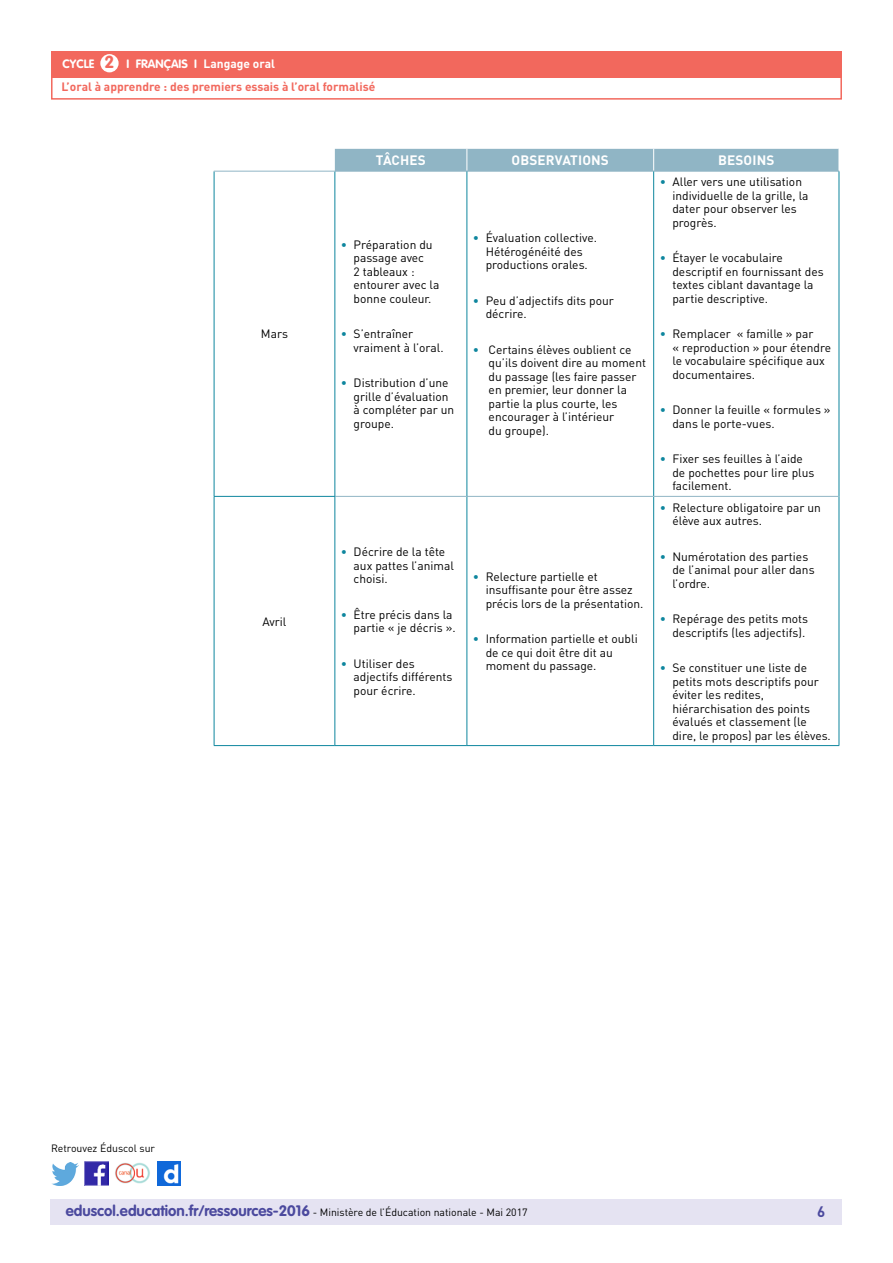
<style>
.page{position:relative;width:893px;height:1263px;background:#fff}
.page>*{position:absolute;margin:0;border:0;box-sizing:border-box;transform-origin:0 0}
.t1{font:700 17.25px "VAG Rounded Std";color:#f2685d}
.t2{font:700 15px "DIN Pro";color:#4b499e}
.Titre_têtière_tablea{font:700 13.5px "DIN Pro";letter-spacing:.01em;color:#fff}
.Texte_courant_tablea{font:12px/13.5px "DIN Pro";color:#000}
.t3{font:700 12px "DIN Pro";color:#f2685d}
.t4{font:700 12px "VAG Rounded Std";color:#fff}
.t5{font:700 12px "DIN Pro";color:#fff}
.t6{font:10.5px "DIN Pro";color:#000}
.s1{color:#0e869e}
.s2{font-family:"VAG Rounded Std";font-weight:700;font-size:15px;color:#4b499e}
</style>
<div class="page">
<div style="left:50px;top:1199px;width:791px;height:26px;background:#e5e3f2"></div>
<div style="left:51px;top:51px;width:791px;height:27px;background:#f2685d"></div>
<div style="left:100px;top:54px;width:19px;height:18px;background:#fff;border-radius:50%"></div>
<img style="left:85px;top:1162px;width:23px;height:23px">
<img style="left:51px;top:1163px;width:28px;height:22px">
<img style="left:158px;top:1162px;width:22px;height:23px">
<img style="left:115px;top:1162px;width:35px;height:22px">
<div style="left:51px;top:75px;width:791px;height:25px;border:2px solid #f2685d"></div>
<div style="left:335px;top:149px;width:505px;height:22px;background:#90b5c5"></div>
<hr style="left:335px;top:171px;width:132px;height:1px;background:#90b5c5">
<hr style="left:467px;top:171px;width:187px;height:1px;background:#90b5c5">
<hr style="left:654px;top:171px;width:185px;height:1px;background:#90b5c5">
<hr style="left:653px;top:171px;width:1px;height:325px;background:#0e869e">
<hr style="left:839px;top:171px;width:1px;height:325px;background:#0e869e">
<hr style="left:653px;top:497px;width:1px;height:248px;background:#0e869e">
<hr style="left:839px;top:496px;width:1px;height:249px;background:#0e869e">
<hr style="left:467px;top:745px;width:187px;height:1px;background:#0e869e">
<hr style="left:654px;top:745px;width:185px;height:1px;background:#0e869e">
<hr style="left:467px;top:496px;width:187px;height:1px;background:#90b5c5">
<hr style="left:654px;top:496px;width:185px;height:1px;background:#90b5c5">
<hr style="left:467px;top:171px;width:1px;height:325px;background:#0e869e">
<hr style="left:467px;top:497px;width:1px;height:248px;background:#0e869e">
<hr style="left:335px;top:745px;width:132px;height:1px;background:#0e869e">
<hr style="left:335px;top:496px;width:132px;height:1px;background:#90b5c5">
<hr style="left:214px;top:171px;width:1px;height:325px;background:#0e869e">
<hr style="left:335px;top:171px;width:1px;height:325px;background:#0e869e">
<hr style="left:214px;top:496px;width:121px;height:1px;background:#0e869e">
<hr style="left:214px;top:497px;width:1px;height:248px;background:#0e869e">
<hr style="left:335px;top:497px;width:1px;height:248px;background:#0e869e">
<hr style="left:214px;top:745px;width:121px;height:1px;background:#0e869e">
<hr style="left:214px;top:171px;width:121px;height:1px;background:#90b5c5">
<h1 class="t1" style="left:105px;top:52px;width:11px">2</h1>
<p class="t5" style="left:204px;top:56px;width:73px">Langage oral</p>
<p class="t4" style="left:63px;top:57px;width:33px">CYCLE</p>
<p class="t4" style="left:127px;top:57px;width:72px">I FRANÇAIS I</p>
<p class="t3" style="left:61px;top:79px;width:315px">L’oral à apprendre : des premiers essais à l’oral formalisé</p>
<p class="Texte_courant_tablea" style="left:261px;top:327px;width:28px">Mars</p>
<p class="Texte_courant_tablea" style="left:262px;top:614px;width:26px">Avril</p>
<p class="Titre_têtière_tablea" style="left:376px;top:151px;width:51px">TÂCHES</p>
<p class="Titre_têtière_tablea" style="left:512px;top:151px;width:99px">OBSERVATIONS</p>
<p class="Titre_têtière_tablea" style="left:718px;top:151px;width:58px">BESOINS</p>
<p class="Texte_courant_tablea" style="left:354px;top:237px;width:87px;text-indent:-13px"><span class="s1">•</span> Préparation du passage avec<br>2 tableaux : entourer avec la bonne couleur.</p>
<p class="Texte_courant_tablea" style="left:354px;top:327px;width:91px;text-indent:-13px"><span class="s1">•</span> S’entraîner vraiment à l’oral.</p>
<p class="Texte_courant_tablea" style="left:354px;top:376px;width:102px;text-indent:-13px"><span class="s1">•</span> Distribution d’une grille d’évaluation à compléter par un groupe.</p>
<p class="Texte_courant_tablea" style="left:354px;top:545px;width:102px;text-indent:-13px"><span class="s1">•</span> Décrire de la tête aux pattes l’animal choisi.</p>
<p class="Texte_courant_tablea" style="left:341px;top:607px;width:116px;text-align:right"><span class="s1">•</span> Être précis dans la partie « je décris ».</p>
<p class="Texte_courant_tablea" style="left:354px;top:656px;width:100px;text-indent:-13px"><span class="s1">•</span> Utiliser des adjectifs différents pour écrire.</p>
<p class="Texte_courant_tablea" style="left:473px;top:231px;width:126px;text-align:center"><span class="s1">•</span> Évaluation collective.<br>Hétérogénéité des productions orales.</p>
<p class="Texte_courant_tablea" style="left:486px;top:293px;width:130px;text-indent:-13px"><span class="s1">•</span> Peu d’adjectifs dits pour décrire.</p>
<p class="Texte_courant_tablea" style="left:489px;top:342px;width:159px;text-indent:-16px"><span class="s1">•</span> Certains élèves oublient ce qu’ils doivent dire au moment du passage (les faire passer en premier, leur donner la partie la plus courte, les encourager à l’intérieur<br>du groupe).</p>
<p class="Texte_courant_tablea" style="left:486px;top:569px;width:159px;text-indent:-13px"><span class="s1">•</span> Relecture partielle et insuffisante pour être assez précis lors de la présentation.</p>
<p class="Texte_courant_tablea" style="left:486px;top:632px;width:154px;text-indent:-13px"><span class="s1">•</span> Information partielle et oubli de ce qui doit être dit au moment du passage.</p>
<p class="Texte_courant_tablea" style="left:672px;top:175px;width:138px;text-indent:-13px"><span class="s1">•</span> Aller vers une utilisation individuelle de la grille, la dater pour observer les progrès.</p>
<p class="Texte_courant_tablea" style="left:672px;top:251px;width:153px;text-indent:-13px"><span class="s1">•</span> Étayer le vocabulaire descriptif en fournissant des textes ciblant davantage la partie descriptive.</p>
<p class="Texte_courant_tablea" style="left:672px;top:327px;width:160px;text-indent:-13px"><span class="s1">•</span> Remplacer « famille » par<br>« reproduction » pour étendre le vocabulaire spécifique aux documentaires.</p>
<p class="Texte_courant_tablea" style="left:672px;top:403px;width:160px;text-indent:-13px"><span class="s1">•</span> Donner la feuille « formules » dans le porte-vues.</p>
<p class="Texte_courant_tablea" style="left:672px;top:452px;width:144px;text-indent:-13px"><span class="s1">•</span> Fixer ses feuilles à l’aide de pochettes pour lire plus facilement.</p>
<p class="Texte_courant_tablea" style="left:672px;top:500px;width:150px;text-indent:-13px"><span class="s1">•</span> Relecture obligatoire par un élève aux autres.</p>
<p class="Texte_courant_tablea" style="left:672px;top:549px;width:144px;text-indent:-13px"><span class="s1">•</span> Numérotation des parties de l’animal pour aller dans l’ordre.</p>
<p class="Texte_courant_tablea" style="left:660px;top:612px;width:150px;text-align:right"><span class="s1">•</span> Repérage des petits mots descriptifs (les adjectifs).</p>
<p class="Texte_courant_tablea" style="left:672px;top:661px;width:160px;text-indent:-13px"><span class="s1">•</span> Se constituer une liste de petits mots descriptifs pour éviter les redites, hiérarchisation des points évalués et classement (le dire, le propos) par les élèves.</p>
<p class="t6" style="left:51px;top:1141px;width:106px">Retrouvez Éduscol sur</p>
<p class="t6" style="left:66px;top:1205px;width:463px"><span class="s2">eduscol.education.fr/ressources-2016</span> - Ministère de l’Éducation nationale - Mai 2017</p>
<p class="t2" style="left:817px;top:1201px;width:10px">6</p>
</div>
